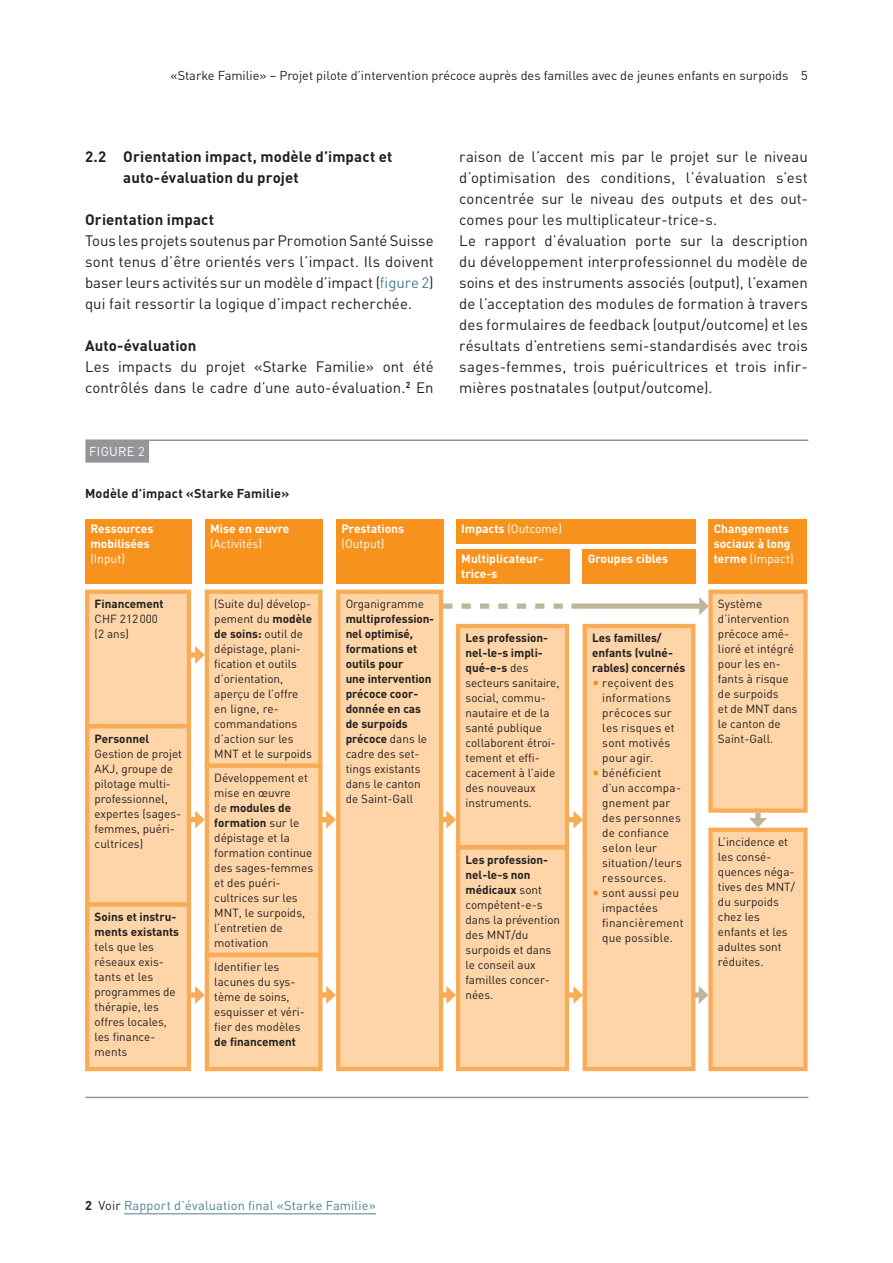
<style>
.page{position:relative;width:893px;height:1263px;background:#fff}
.page>*{position:absolute;margin:0;border:0;box-sizing:border-box;transform-origin:0 0}
.t1{font:15px/21px "DIN Pro";letter-spacing:.005em;color:#231f20}
.t2{font:700 15px/21px "DIN Pro";letter-spacing:.01em;color:#231f20}
.t3{font:12.75px "DIN Pro";color:#231f20}
.t4{font:12.75px "DIN Pro";letter-spacing:.01em;color:#4a8096}
.t5{font:700 12.75px "DIN Pro";letter-spacing:.015em;color:#231f20}
.t6{font:12.75px "DIN Pro";letter-spacing:.02em;color:#fff}
.t7{font:700 12px/15px "DIN Pro";color:#fff}
.t8{font:12px "DIN Pro";color:#fff}
.t9{font:11.7px/15px "DIN Pro";color:#231f20}
.t10{font:700 11.7px/15px "DIN Pro";color:#231f20}
.t11{font:11.7px/15px "DIN Pro";letter-spacing:.02em;color:#231f20}
.s1{color:#4a8096}
.s2{font-weight:700}
.s3{font-weight:400}
.s4{font-weight:700;font-size:15px;color:#f7931d}
.s5{font-weight:700;color:#231f20}
.s6{color:#231f20}
</style>
<div class="page">
<hr style="left:124px;top:1213px;width:252px;height:1px;background:#4a8096">
<hr style="left:85px;top:439px;width:723px;height:2px;background:#939598">
<div style="left:85px;top:440px;width:64px;height:23px;background:#939598"></div>
<hr style="left:85px;top:1097px;width:723px;height:1px;background:#939598">
<div style="left:456px;top:519px;width:240px;height:24px;background:#f7931d"></div>
<div style="left:456px;top:549px;width:113px;height:35px;background:#f7931d"></div>
<div style="left:583px;top:549px;width:113px;height:35px;background:#f7931d"></div>
<div style="left:708px;top:519px;width:99px;height:65px;background:#f7931d"></div>
<div style="left:205px;top:519px;width:117px;height:65px;background:#f7931d"></div>
<div style="left:336px;top:519px;width:107px;height:65px;background:#f7931d"></div>
<div style="left:85px;top:519px;width:106px;height:65px;background:#f7931d"></div>
<div style="left:693px;top:992px;width:9px;height:5px;background:#beb59d"></div>
<svg style="left:85px;top:589px;width:249px;height:483px;background:#fcd3a5"></svg>
<svg style="left:334px;top:589px;width:111px;height:483px;background:#fcd2a3"></svg>
<div style="left:441px;top:817px;width:8px;height:5px;background:#faab55"></div>
<div style="left:441px;top:992px;width:8px;height:5px;background:#faab55"></div>
<svg style="left:446px;top:623px;width:134px;height:449px"></svg>
<svg style="left:580px;top:623px;width:118px;height:449px;background:#fcd3a4"></svg>
<div style="left:571px;top:603px;width:131px;height:6px;background:#beb59d"></div>
<svg style="left:699px;top:589px;width:109px;height:483px;background:#fcd5a9"></svg>
<svg style="left:443px;top:603px;width:120px;height:6px"></svg>
<p class="t3" style="left:171px;top:66px;width:639px">«Starke Familie» – Projet pilote d’intervention précoce auprès des familles avec de jeunes enfants en surpoids 5</p>
<p class="t2" style="left:123px;top:145px;width:271px;text-indent:-38px">2.2 Orientation impact, modèle d’impact et auto-évaluation du projet</p>
<p class="t2" style="left:85px;top:208px;width:131px">Orientation impact</p>
<p class="t1" style="left:85px;top:229px;width:350px;text-align:justify">Tous les projets soutenus par Promotion Santé Suisse sont tenus d’être orientés vers l’impact. Ils doivent baser leurs activités sur un modèle d’impact (<span class="s1">figure 2</span>) qui fait ressortir la logique d’impact recherchée.</p>
<p class="t2" style="left:85px;top:334px;width:113px">Auto-évaluation</p>
<p class="t1" style="left:85px;top:355px;width:350px">Les impacts du projet «Starke Familie» ont été contrôlés dans le cadre d’une auto-évaluation.<sup>2</sup> En</p>
<p class="t6" style="left:89px;top:443px;width:57px">FIGURE 2</p>
<p class="t5" style="left:85px;top:485px;width:206px">Modèle d’impact «Starke Familie»</p>
<p class="t7" style="left:90px;top:521px;width:64px">Ressources mobilisées</p>
<p class="t8" style="left:90px;top:551px;width:36px">(Input)</p>
<p class="t10" style="left:95px;top:596px;width:71px">Financement</p>
<p class="t9" style="left:95px;top:611px;width:65px">CHF 212000 (2 ans)</p>
<p class="t10" style="left:95px;top:730px;width:56px">Personnel</p>
<p class="t9" style="left:95px;top:745px;width:89px">Gestion de projet<br>AKJ, groupe de pilotage multi&shy;professionnel, expertes (sages&shy;femmes, puéri&shy;cultrices)</p>
<p class="t10" style="left:95px;top:909px;width:86px">Soins et instru&shy;ments existants</p>
<p class="t9" style="left:95px;top:939px;width:83px">tels que les réseaux exis&shy;tants et les programmes de thérapie, les offres locales, les finance&shy;ments</p>
<p class="t7" style="left:210px;top:521px;width:81px">Mise en œuvre</p>
<p class="t8" style="left:210px;top:536px;width:53px">(Activités)</p>
<p class="t9" style="left:214px;top:596px;width:99px">(Suite du) dévelop&shy;pement du <span class="s2">modèle de soins:</span> outil de dépistage, plani&shy;fication et outils d’orientation, aperçu de l’offre en ligne, re&shy;commandations d’action sur les<br>MNT et le surpoids</p>
<p class="t9" style="left:214px;top:770px;width:100px">Développement et mise en œuvre<br>de <span class="s2">modules de formation</span> sur le dépistage et la formation continue des sages-femmes et des puéri&shy;cultrices sur les<br>MNT, le surpoids, l’entretien de motivation</p>
<p class="t9" style="left:214px;top:959px;width:92px">Identifier les lacunes du sys&shy;tème de soins, esquisser et véri&shy;fier des modèles</p>
<p class="t10" style="left:214px;top:1034px;width:83px">de financement</p>
<p class="t7" style="left:341px;top:521px;width:64px">Prestations</p>
<p class="t8" style="left:341px;top:536px;width:44px">(Output)</p>
<p class="t9" style="left:346px;top:596px;width:80px">Organigramme</p>
<p class="t10" style="left:346px;top:611px;width:90px">multiprofession&shy;nel optimisé, formations et outils pour<br>une intervention précoce coor&shy;donnée en cas de surpoids précoce <span class="s3">dans le cadre des set&shy;tings existants dans le canton de Saint-Gall</span></p>
<p class="t1" style="left:459px;top:145px;width:350px">raison de l’accent mis par le projet sur le niveau d’optimisation des conditions, l’évaluation s’est concentrée sur le niveau des outputs et des out&shy;comes pour les multiplicateur-trice-s.<br>Le rapport d’évaluation porte sur la description du développement interprofessionnel du modèle de soins et des instruments associés (output), l’examen de l’acceptation des modules de formation à travers des formulaires de feedback (output/outcome) et les résultats d’entretiens semi-standardisés avec trois sages-femmes, trois puéricultrices et trois infir&shy;mières postnatales (output/outcome).</p>
<p class="t8" style="left:461px;top:521px;width:102px"><span class="s2">Impacts</span> (Outcome)</p>
<p class="t7" style="left:461px;top:551px;width:84px">Multiplicateur&shy;trice-s</p>
<p class="t7" style="left:588px;top:551px;width:82px">Groupes cibles</p>
<p class="t9" style="left:466px;top:630px;width:95px"><span class="s2">Les profession&shy;nel-le-s impli&shy;qué-e-s</span> des secteurs sanitaire, social, commu&shy;nautaire et de la santé publique collaborent étroi&shy;tement et effi&shy;cacement à l’aide des nouveaux instruments.</p>
<p class="t9" style="left:466px;top:852px;width:96px"><span class="s2">Les profession&shy;nel-le-s non médicaux</span> sont compétent-e-s dans la prévention des MNT/du surpoids et dans le conseil aux familles concer&shy;nées.</p>
<p class="t10" style="left:592px;top:630px;width:95px">Les familles/ enfants (vulné&shy;rables) concernés</p>
<p class="t11" style="left:602px;top:675px;width:74px;text-indent:-10px"><span class="s4">•</span> reçoivent des informations précoces sur les risques et sont motivés pour agir.</p>
<p class="t9" style="left:602px;top:765px;width:81px;text-indent:-10px"><span class="s4">•</span> bénéficient d’un accompa&shy;gnement par des personnes de confiance selon leur situation/leurs ressources.</p>
<p class="t9" style="left:602px;top:885px;width:83px;text-indent:-10px"><span class="s4">•</span> sont aussi peu impactées financièrement que possible.</p>
<p class="t7" style="left:714px;top:521px;width:81px">Changements sociaux à long terme <span class="s3">(Impact)</span></p>
<p class="t9" style="left:718px;top:596px;width:81px">Système d’intervention précoce amé&shy;lioré et intégré pour les en&shy;fants à risque de surpoids<br>et de MNT dans le canton de<br>Saint-Gall.</p>
<p class="t9" style="left:718px;top:834px;width:78px">L’incidence et les consé&shy;quences néga&shy;tives des MNT/ du surpoids chez les enfants et les adultes sont réduites.</p>
<p class="t4" style="left:85px;top:1197px;width:292px"><span class="s5">2</span> <span class="s6">Voir</span> Rapport d’évaluation final «Starke Familie»</p>
</div>
